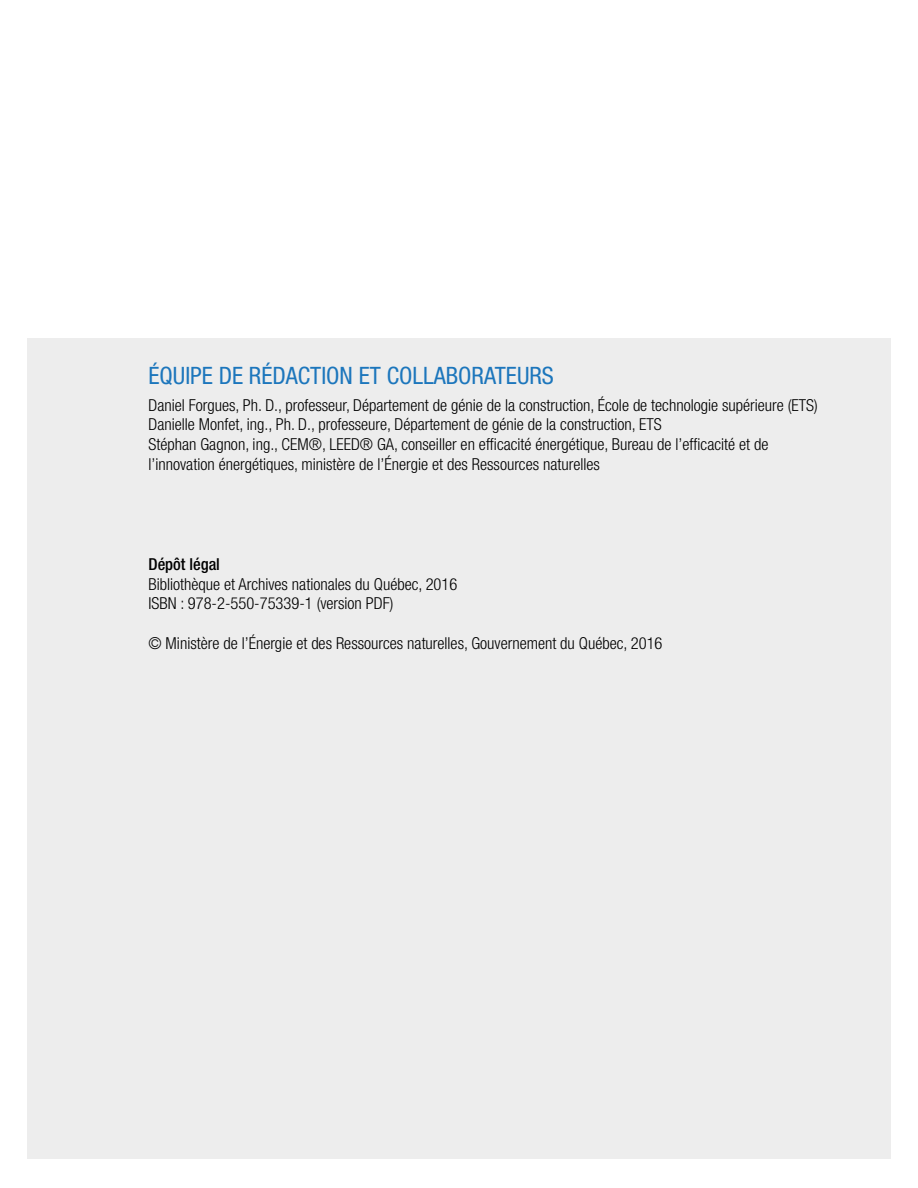
<style>
.page{position:relative;width:918px;height:1188px;background:#fff}
.page>*{position:absolute;margin:0;border:0;box-sizing:border-box;transform-origin:0 0}
.t1{font:condensed 24px "Helvetica Neue";color:#1c76bc}
.t2{font:300 condensed 16.5px/19.8px "Helvetica Neue";color:#000}
.t3{font:500 condensed 16.5px "Helvetica Neue";color:#000}
</style>
<div class="page">
<div style="left:27px;top:338px;width:864px;height:821px;background:#ededed"></div>
<h3 class="t1" style="left:148px;top:362px;width:407px">ÉQUIPE DE RÉDACTION ET COLLABORATEURS</h3>
<p class="t2" style="left:148px;top:395px;width:671px">Daniel Forgues, Ph. D., professeur, Département de génie de la construction, École de technologie supérieure (ETS)<br>Danielle Monfet, ing., Ph. D., professeure, Département de génie de la construction, ETS<br>Stéphan Gagnon, ing., CEM®, LEED® GA, conseiller en efficacité énergétique, Bureau de l’efficacité et de l’innovation énergétiques, ministère de l’Énergie et des Ressources naturelles</p>
<p class="t3" style="left:148px;top:554px;width:73px">Dépôt légal</p>
<p class="t2" style="left:148px;top:574px;width:310px">Bibliothèque et Archives nationales du Québec, 2016</p>
<p class="t2" style="left:148px;top:594px;width:246px">ISBN : 978-2-550-75339-1 (version PDF)</p>
<p class="t2" style="left:148px;top:633px;width:516px">© Ministère de l’Énergie et des Ressources naturelles, Gouvernement du Québec, 2016</p>
</div>
